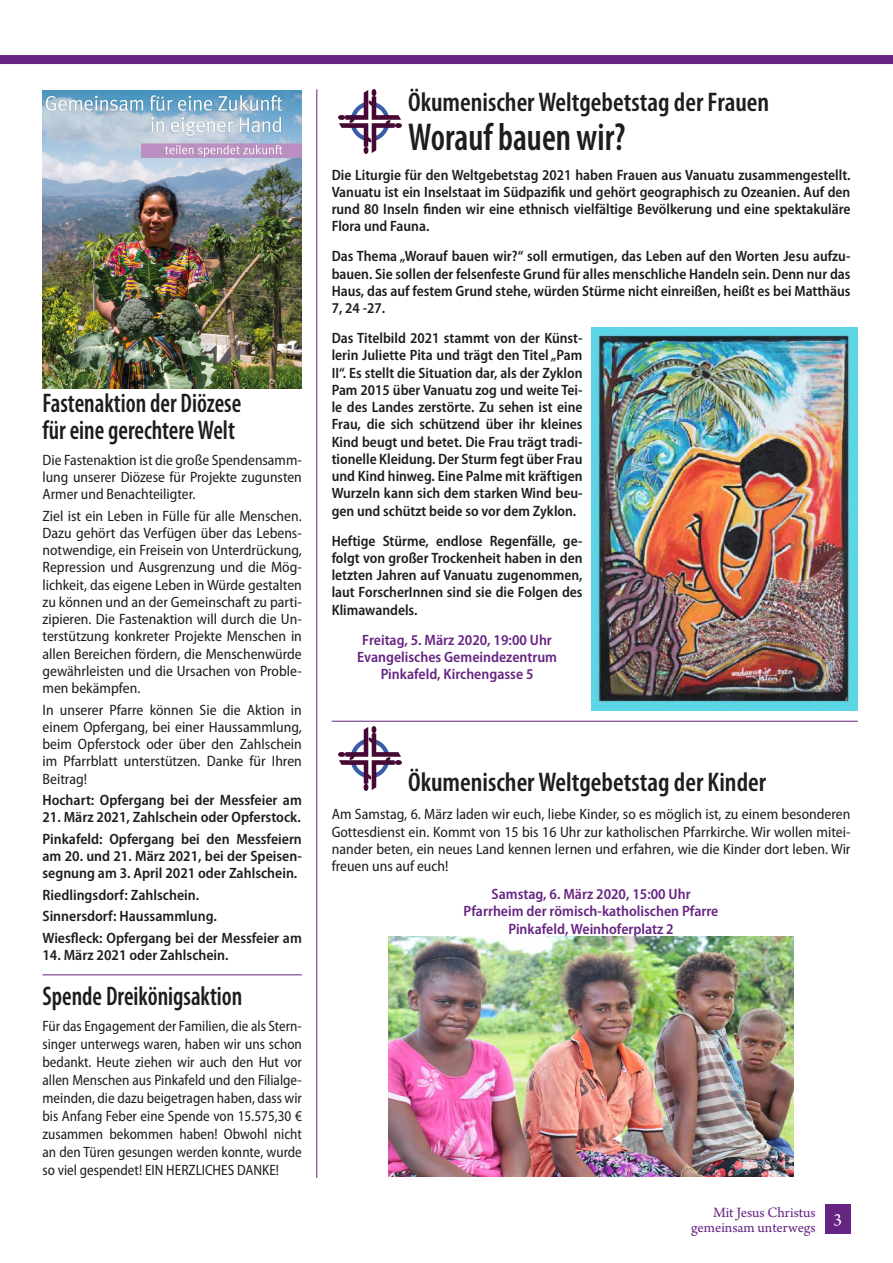
<style>
.page{position:relative;width:893px;height:1263px;background:#fff}
.page>*{position:absolute;margin:0;border:0;box-sizing:border-box;transform-origin:0 0}
.t1{font:600 condensed 39px "Myriad Pro";color:#1d1d1b;scale:.9 1}
.t2{font:600 condensed 27px "Myriad Pro";color:#1d1d1b}
.t3{font:600 condensed 27px/27px "Myriad Pro";color:#1d1d1b;scale:.9 1}
.t4{font:18px "Arno Pro";color:#fff}
.t5{font:600 semi-condensed 15px/17.2px "Myriad Pro";color:#1d1d1b;text-align:justify}
.t6{font:semi-condensed 15px/17.2px "Myriad Pro";color:#1d1d1b;text-align:justify}
.t7{font:semi-condensed 15px/18px "Myriad Pro";color:#1d1d1b;text-align:justify;scale:.96 1}
.t8{font:600 semi-condensed 15px/17.2px "Myriad Pro";color:#662483;text-align:center}
.t9{font:15px/15px "Arno Pro";letter-spacing:-.005em;color:#662483;text-align:right}
</style>
<div class="page">
<div style="left:0;top:55px;width:893px;height:9px;background:#662483"></div>
<hr style="left:316px;top:89px;width:1px;height:1089px;background:#662483">
<img style="left:338px;top:89px;width:64px;height:64px">
<img style="left:338px;top:726px;width:64px;height:64px">
<img style="left:591px;top:327px;width:267px;height:383px">
<img style="left:388px;top:936px;width:406px;height:240px">
<hr style="left:332px;top:721px;width:526px;height:1px;background:#662483">
<img style="left:43px;top:90px;width:259px;height:298px">
<hr style="left:43px;top:974px;width:259px;height:1px;background:#662483">
<div style="left:825px;top:1204px;width:25px;height:30px;background:#662483"></div>
<h2 class="t3" style="left:43px;top:389px;width:222px">Fastenaktion der Diözese für eine gerechtere Welt</h2>
<p class="t6" style="left:43px;top:451px;width:261px">Die Fastenaktion ist die große Spendensamm&shy;lung unserer Diözese für Projekte zugunsten Armer und Benachteiligter.</p>
<p class="t6" style="left:43px;top:507px;width:261px">Ziel ist ein Leben in Fülle für alle Menschen.<br>Dazu gehört das Verfügen über das Lebens&shy;notwendige, ein Freisein von Unterdrückung, Repression und Ausgrenzung und die Mög&shy;lichkeit, das eigene Leben in Würde gestalten zu können und an der Gemeinschaft zu parti&shy;zipieren. Die Fastenaktion will durch die Un&shy;terstützung konkreter Projekte Menschen in allen Bereichen fördern, die Menschenwürde gewährleisten und die Ursachen von Proble&shy;men bekämpfen.</p>
<p class="t6" style="left:43px;top:701px;width:261px">In unserer Pfarre können Sie die Aktion in einem Opfergang, bei einer Haussammlung, beim Opferstock oder über den Zahlschein im Pfarrblatt unterstützen. Danke für Ihren Beitrag!</p>
<p class="t5" style="left:43px;top:791px;width:261px">Hochart: Opfergang bei der Messfeier am</p>
<p class="t5" style="left:43px;top:806px;width:261px;line-height:21.5px">21. März 2021, Zahlschein oder Opferstock.<br>Pinkafeld: Opfergang bei den Messfeiern</p>
<p class="t5" style="left:43px;top:847px;width:261px">am 20. und 21. März 2021, bei der Speisen&shy;segnung am 3. April 2021 oder Zahlschein.</p>
<p class="t5" style="left:43px;top:884px;width:261px;line-height:21.5px;text-align:left">Riedlingsdorf: Zahlschein.<br>Sinnersdorf: Haussammlung.<br>Wiesfleck: Opfergang bei der Messfeier am</p>
<p class="t5" style="left:43px;top:946px;width:188px">14. März 2021 oder Zahlschein.</p>
<h2 class="t3" style="left:43px;top:982px;width:224px">Spende Dreikönigsaktion</h2>
<p class="t7" style="left:43px;top:1017px;width:272px">Für das Engagement der Familien, die als Stern&shy;singer unterwegs waren, haben wir uns schon bedankt. Heute ziehen wir auch den Hut vor allen Menschen aus Pinkafeld und den Filialge&shy;meinden, die dazu beigetragen haben, dass wir bis Anfang Feber eine Spende von 15.575,30 € zusammen bekommen haben! Obwohl nicht an den Türen gesungen werden konnte, wurde so viel gespendet! EIN HERZLICHES DANKE!</p>
<h2 class="t2" style="left:408px;top:85px;width:363px">Ökumenischer Weltgebetstag der Frauen</h2>
<h1 class="t1" style="left:408px;top:113px;width:243px">Worauf bauen wir?</h1>
<p class="t5" style="left:332px;top:166px;width:520px">Die Liturgie für den Weltgebetstag 2021 haben Frauen aus Vanuatu zusammengestellt.<br>Vanuatu ist ein Inselstaat im Südpazifik und gehört geographisch zu Ozeanien. Auf den rund 80 Inseln finden wir eine ethnisch vielfältige Bevölkerung und eine spektakuläre Flora und Fauna.</p>
<p class="t5" style="left:332px;top:247px;width:520px">Das Thema „Worauf bauen wir?“ soll ermutigen, das Leben auf den Worten Jesu aufzu&shy;bauen. Sie sollen der felsenfeste Grund für alles menschliche Handeln sein. Denn nur das Haus, das auf festem Grund stehe, würden Stürme nicht einreißen, heißt es bei Matthäus 7, 24 -27.</p>
<p class="t5" style="left:332px;top:329px;width:252px">Das Titelbild 2021 stammt von der Künst&shy;lerin Juliette Pita und trägt den Titel „Pam II“. Es stellt die Situation dar, als der Zyklon Pam 2015 über Vanuatu zog und weite Tei&shy;le des Landes zerstörte. Zu sehen ist eine Frau, die sich schützend über ihr kleines Kind beugt und betet. Die Frau trägt tradi&shy;tionelle Kleidung. Der Sturm fegt über Frau und Kind hinweg. Eine Palme mit kräftigen Wurzeln kann sich dem starken Wind beu&shy;gen und schützt beide so vor dem Zyklon.</p>
<p class="t5" style="left:332px;top:532px;width:252px">Heftige Stürme, endlose Regenfälle, ge&shy;folgt von großer Trockenheit haben in den letzten Jahren auf Vanuatu zugenommen, laut ForscherInnen sind sie die Folgen des Klimawandels.</p>
<p class="t8" style="left:357px;top:631px;width:201px">Freitag, 5. März 2020, 19:00 Uhr<br>Evangelisches Gemeindezentrum<br>Pinkafeld, Kirchengasse 5</p>
<h2 class="t2" style="left:408px;top:766px;width:359px">Ökumenischer Weltgebetstag der Kinder</h2>
<p class="t6" style="left:332px;top:805px;width:520px">Am Samstag, 6. März laden wir euch, liebe Kinder, so es möglich ist, zu einem besonderen Gottesdienst ein. Kommt von 15 bis 16 Uhr zur katholischen Pfarrkirche. Wir wollen mitei&shy;nander beten, ein neues Land kennen lernen und erfahren, wie die Kinder dort leben. Wir freuen uns auf euch!</p>
<p class="t8" style="left:464px;top:885px;width:256px">Samstag, 6. März 2020, 15:00 Uhr<br>Pfarrheim der römisch-katholischen Pfarre<br>Pinkafeld, Weinhoferplatz 2</p>
<p class="t9" style="left:691px;top:1205px;width:126px">Mit Jesus Christus gemeinsam unterwegs</p>
<p class="t4" style="left:833px;top:1209px;width:10px">3</p>
</div>
